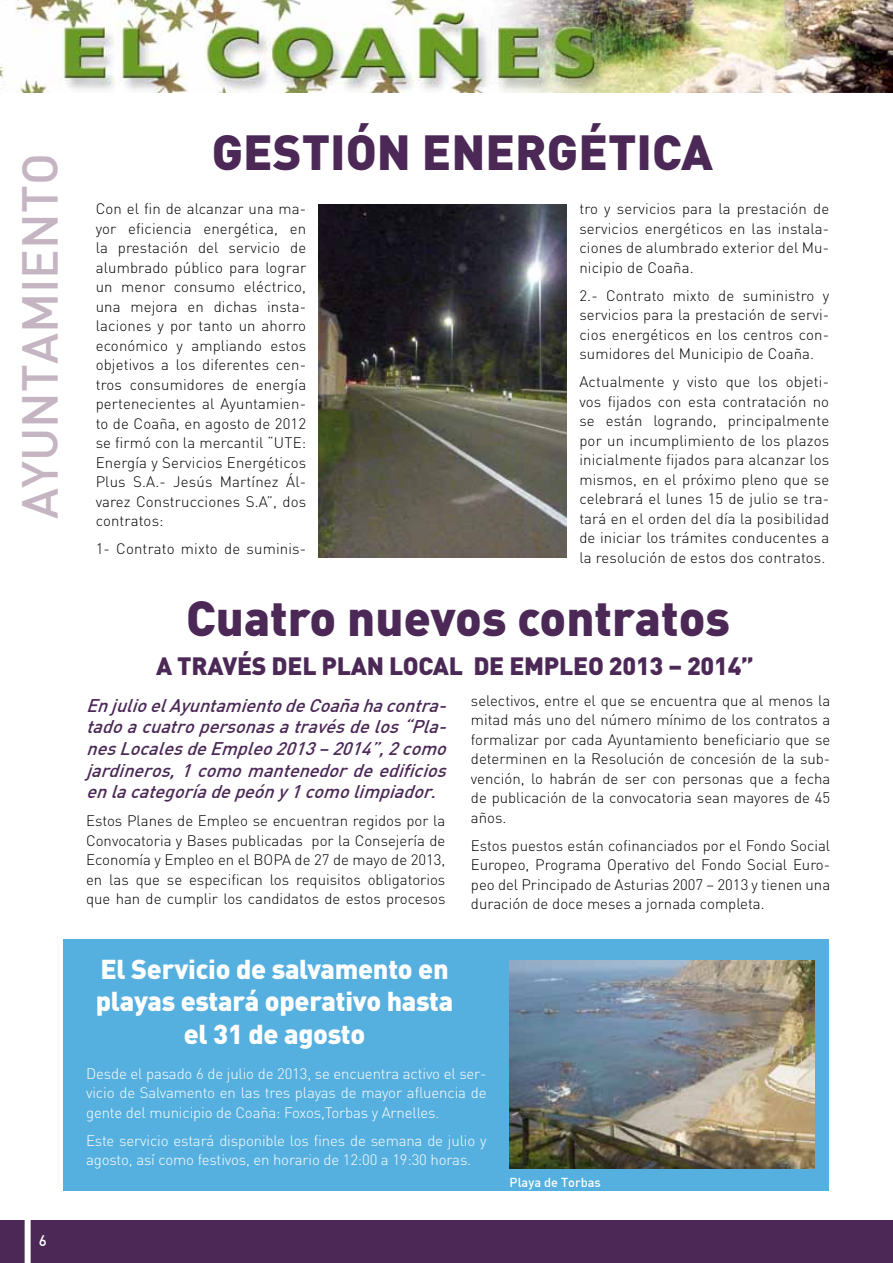
<style>
.page{position:relative;width:893px;height:1263px;background:#fff}
.page>*{position:absolute;margin:0;border:0;box-sizing:border-box;transform-origin:0 0}
.t1{font:500 49.5px "DIN";color:#c5b5c2}
.t2{font:900 48.75px "DIN";color:#4b2856}
.t3{font:900 27px/32.4px "DIN";letter-spacing:-.01em;color:#fff;text-align:center}
.t4{font:900 24.75px "DIN";letter-spacing:-.01em;color:#4b2856}
.t5{font:italic 500 18px/21.6px "DIN";color:#4b2856;text-align:justify}
.t6{font:300 15px/19.5px "DIN";color:#000;text-align:justify}
.t7{font:300 15px/19.5px "DIN";letter-spacing:-.01em;color:#fff;text-align:justify}
.t8{font:500 15px "DIN";color:#fff}
.t9{font:500 12.75px "DIN";color:#fff}
</style>
<div class="page">
<img style="left:0;top:0;width:893px;height:92px">
<div style="left:0;top:1220px;width:893px;height:43px;background:#4b2856"></div>
<div style="left:25px;top:1214px;width:6px;height:49px;background:#fff"></div>
<div style="left:64px;top:939px;width:765px;height:251px;background:#56b0df"></div>
<img style="left:510px;top:960px;width:304px;height:209px">
<img style="left:319px;top:205px;width:248px;height:352px">
<h1 class="t1" style="left:8px;top:519px;width:367px;rotate:-90deg">AYUNTAMIENTO</h1>
<p class="t8" style="left:39px;top:1231px;width:9px">6</p>
<h2 class="t2" style="left:212px;top:120px;width:503px">GESTIÓN ENERGÉTICA</h2>
<p class="t6" style="left:96px;top:199px;width:212px">Con el fin de alcanzar una ma&shy;yor eficiencia energética, en la prestación del servicio de alumbrado público para lograr un menor consumo eléctrico, una mejora en dichas insta&shy;laciones y por tanto un ahorro económico y ampliando estos objetivos a los diferentes cen&shy;tros consumidores de energía pertenecientes al Ayuntamien&shy;to de Coaña, en agosto de 2012 se firmó con la mercantil “UTE:<br>Energía y Servicios Energéticos Plus S.A.- Jesús Martínez Ál&shy;varez Construcciones S.A”, dos contratos:</p>
<p class="t6" style="left:96px;top:539px;width:212px">1- Contrato mixto de suminis-</p>
<p class="t6" style="left:579px;top:199px;width:251px">tro y servicios para la prestación de servicios energéticos en las instala&shy;ciones de alumbrado exterior del Mu&shy;nicipio de Coaña.</p>
<p class="t6" style="left:579px;top:285px;width:251px">2.- Contrato mixto de suministro y servicios para la prestación de servi&shy;cios energéticos en los centros con&shy;sumidores del Municipio de Coaña.</p>
<p class="t6" style="left:579px;top:372px;width:251px">Actualmente y visto que los objeti&shy;vos fijados con esta contratación no se están logrando, principalmente por un incumplimiento de los plazos inicialmente fijados para alcanzar los mismos, en el próximo pleno que se celebrará el lunes 15 de julio se tra&shy;tará en el orden del día la posibilidad de iniciar los trámites conducentes a la resolución de estos dos contratos.</p>
<h2 class="t2" style="left:186px;top:585px;width:545px">Cuatro nuevos contratos</h2>
<h3 class="t4" style="left:156px;top:649px;width:131px">atravésdel</h3>
<h3 class="t4" style="left:322px;top:649px;width:31px">Plan</h3>
<h3 class="t4" style="left:389px;top:649px;width:30px">Local</h3>
<h3 class="t4" style="left:473px;top:649px;width:68px">de Empleo</h3>
<h3 class="t4" style="left:609px;top:649px;width:146px">2013 – 2014”</h3>
<p class="t5" style="left:86px;top:694px;width:368px">EnjulioelAyuntamientodeCoañahacontra&shy;tadoacuatropersonasatravésdelos“Pla&shy;nesLocalesdeEmpleo2013–2014”,2como jardineros,1comomantenedordeedificios enlacategoríadepeóny1comolimpiador.</p>
<p class="t6" style="left:86px;top:811px;width:361px">Estos Planes de Empleo se encuentran regidos por la Convocatoria y Bases publicadas por la Consejería de Economía y Empleo en el BOPA de 27 de mayo de 2013, en las que se especifican los requisitos obligatorios que han de cumplir los candidatos de estos procesos</p>
<p class="t6" style="left:471px;top:691px;width:361px">selectivos, entre el que se encuentra que al menos la mitad más uno del número mínimo de los contratos a formalizar por cada Ayuntamiento beneficiario que se determinen en la Resolución de concesión de la sub&shy;vención, lo habrán de ser con personas que a fecha de publicación de la convocatoria sean mayores de 45 años.</p>
<p class="t6" style="left:471px;top:836px;width:361px">Estos puestos están cofinanciados por el Fondo Social Europeo, Programa Operativo del Fondo Social Euro&shy;peo del Principado de Asturias 2007 – 2013 y tienen una duración de doce meses a jornada completa.</p>
<h3 class="t3" style="left:96px;top:951px;width:359px">El Servicio de salvamento en playas estará operativo hasta el 31 de agosto</h3>
<p class="t7" style="left:86px;top:1063px;width:402px">Desde el pasado 6 de julio de 2013, se encuentra activo el ser&shy;vicio de Salvamento en las tres playas de mayor afluencia de gente del municipio de Coaña: Foxos,Torbas y Arnelles.</p>
<p class="t7" style="left:86px;top:1130px;width:402px">Este servicio estará disponible los fines de semana de julio y agosto, así como festivos, en horario de 12:00 a 19:30 horas.</p>
<p class="t9" style="left:510px;top:1174px;width:93px">Playa de Torbas</p>
</div>
